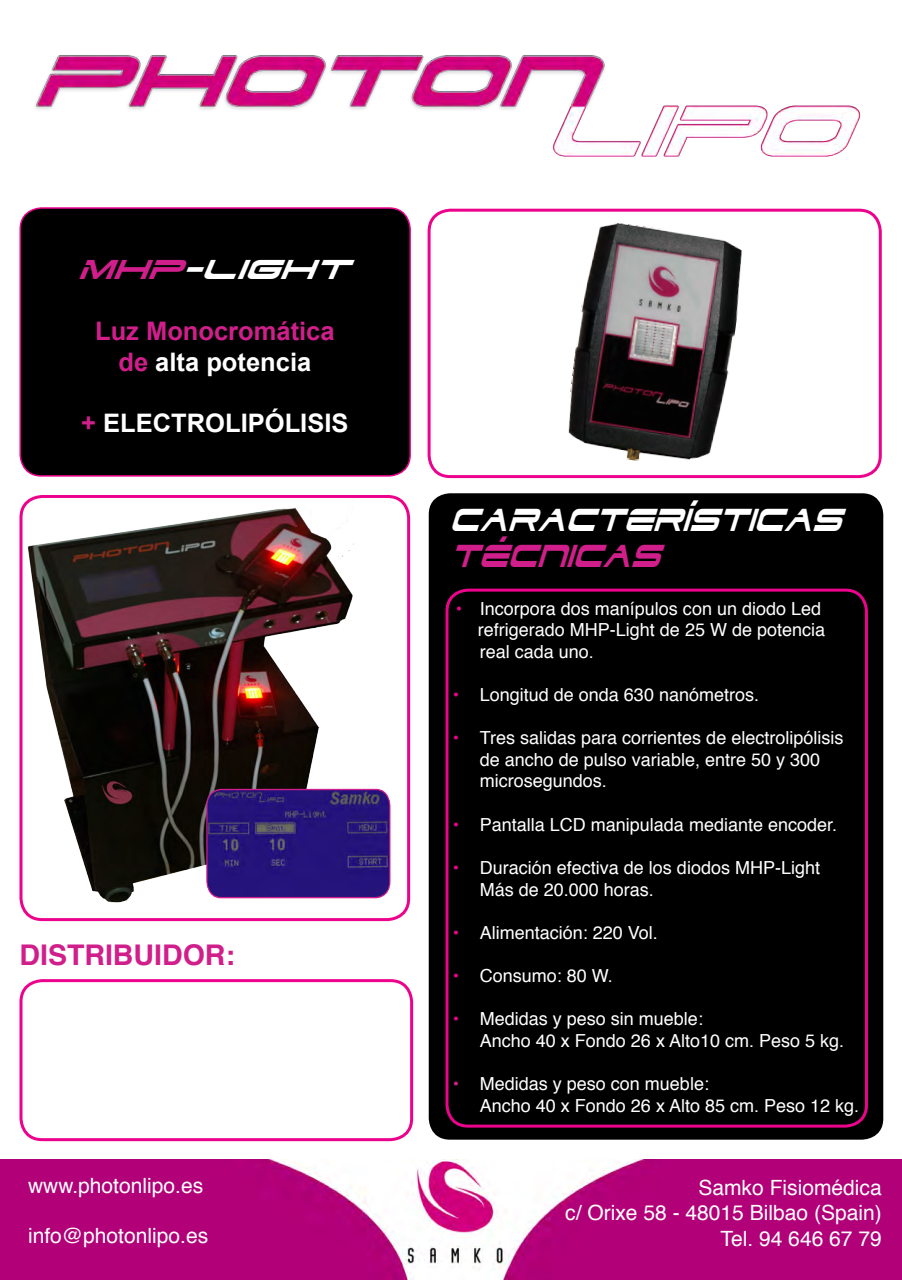
<style>
.page{position:relative;width:902px;height:1280px;background:#fff}
.page>*{position:absolute;margin:0;border:0;box-sizing:border-box;transform-origin:0 0}
.t1{font:italic 38.4px "Dodger";color:#fff;scale:.72 1}
.t2{font:italic 38.4px "Dodger";color:#d01f8b;scale:.72 1}
.t3{font:italic 33px "Dodger";color:#fff}
.t4{font:700 28.5px "Helvetica";color:#d01f8b}
.t5{font:700 25.5px "Arial";color:#fff}
.t6{font:700 25.5px "Arial";color:#d01f8b}
.t7{font:21px "Helvetica";color:#fff}
.t8{font:18px/21.6px "Helvetica";color:#fff}
.s1{color:#d01f8b}
.s2{color:#ed028c}
</style>
<div class="page">
<img style="left:35px;top:55px;width:826px;height:102px">
<div style="left:428px;top:493px;width:455px;height:647px;background:#000;border-radius:21px"></div>
<img style="left:0;top:1160px;width:901px;height:120px">
<img style="left:23px;top:499px;width:331px;height:419px">
<div style="left:19px;top:495px;width:391px;height:426px;border:3px solid #ed028c;border-radius:21px"></div>
<div style="left:19px;top:979px;width:394px;height:162px;border:3px solid #ed028c;border-radius:21px"></div>
<div style="left:445px;top:589px;width:422px;height:538px;border:3px solid #ed028c;border-radius:21px"></div>
<div style="left:20px;top:208px;width:390px;height:268px;background:#000;border-radius:21px"></div>
<div style="left:19px;top:207px;width:392px;height:270px;border:2px solid #ed028c;border-radius:21px"></div>
<img style="left:568px;top:223px;width:175px;height:238px">
<div style="left:427px;top:209px;width:454px;height:269px;border:3px solid #ed028c;border-radius:21px"></div>
<svg style="left:206px;top:788px;width:185px;height:111px"></svg>
<p class="t3" style="left:79px;top:252px;width:272px"><span class="s1">MHP</span>-LIGHT</p>
<p class="t6" style="left:95px;top:314px;width:241px">Luz Monocromática</p>
<p class="t5" style="left:118px;top:345px;width:194px"><span class="s1">de</span> alta potencia</p>
<p class="t5" style="left:81px;top:406px;width:269px"><span class="s1">+</span> ELECTROLIPÓLISIS</p>
<p class="t4" style="left:19px;top:932px;width:217px">DISTRIBUIDOR:</p>
<p class="t7" style="left:28px;top:1169px;width:177px">www.photonlipo.es</p>
<p class="t7" style="left:28px;top:1220px;width:182px">info@photonlipo.es</p>
<p class="t1" style="left:451px;top:500px;width:545px">CARACTERÍSTICAS</p>
<p class="t2" style="left:451px;top:536px;width:293px">TÉCnICAS</p>
<p class="t8" style="left:455px;top:598px;width:367px"><span class="s2">•</span> Incorpora dos manípulos con un diodo Led</p>
<p class="t8" style="left:477px;top:620px;width:349px">refrigerado MHP-Light de 25 W de potencia real cada uno.</p>
<p class="t8" style="left:452px;top:684px;width:308px"><span class="s2">•</span> Longitud de onda 630 nanómetros.</p>
<p class="t8" style="left:479px;top:728px;width:365px;text-indent:-27px"><span class="s2">•</span> Tres salidas para corrientes de electrolipólisis de ancho de pulso variable, entre 50 y 300 microsegundos.</p>
<p class="t8" style="left:452px;top:814px;width:386px"><span class="s2">•</span> Pantalla LCD manipulada mediante encoder.</p>
<p class="t8" style="left:479px;top:857px;width:342px;text-indent:-27px"><span class="s2">•</span> Duración efectiva de los diodos MHP-Light<br>Más de 20.000 horas.</p>
<p class="t8" style="left:452px;top:922px;width:207px"><span class="s2">•</span> Alimentación: 220 Vol.</p>
<p class="t8" style="left:452px;top:965px;width:162px"><span class="s2">•</span> Consumo: 80 W.</p>
<p class="t8" style="left:479px;top:1008px;width:366px;text-indent:-27px"><span class="s2">•</span> Medidas y peso sin mueble:<br>Ancho 40 x Fondo 26 x Alto10 cm. Peso 5 kg.</p>
<p class="t8" style="left:479px;top:1073px;width:381px;text-indent:-27px"><span class="s1">•</span> Medidas y peso con mueble:<br>Ancho 40 x Fondo 26 x Alto 85 cm. Peso 12 kg.</p>
<p class="t7" style="left:698px;top:1171px;width:185px">Samko Fisiomédica</p>
<p class="t7" style="left:565px;top:1197px;width:318px">c/ Orixe 58 - 48015 Bilbao (Spain)</p>
<p class="t7" style="left:720px;top:1222px;width:163px">Tel. 94 646 67 79</p>
</div>
